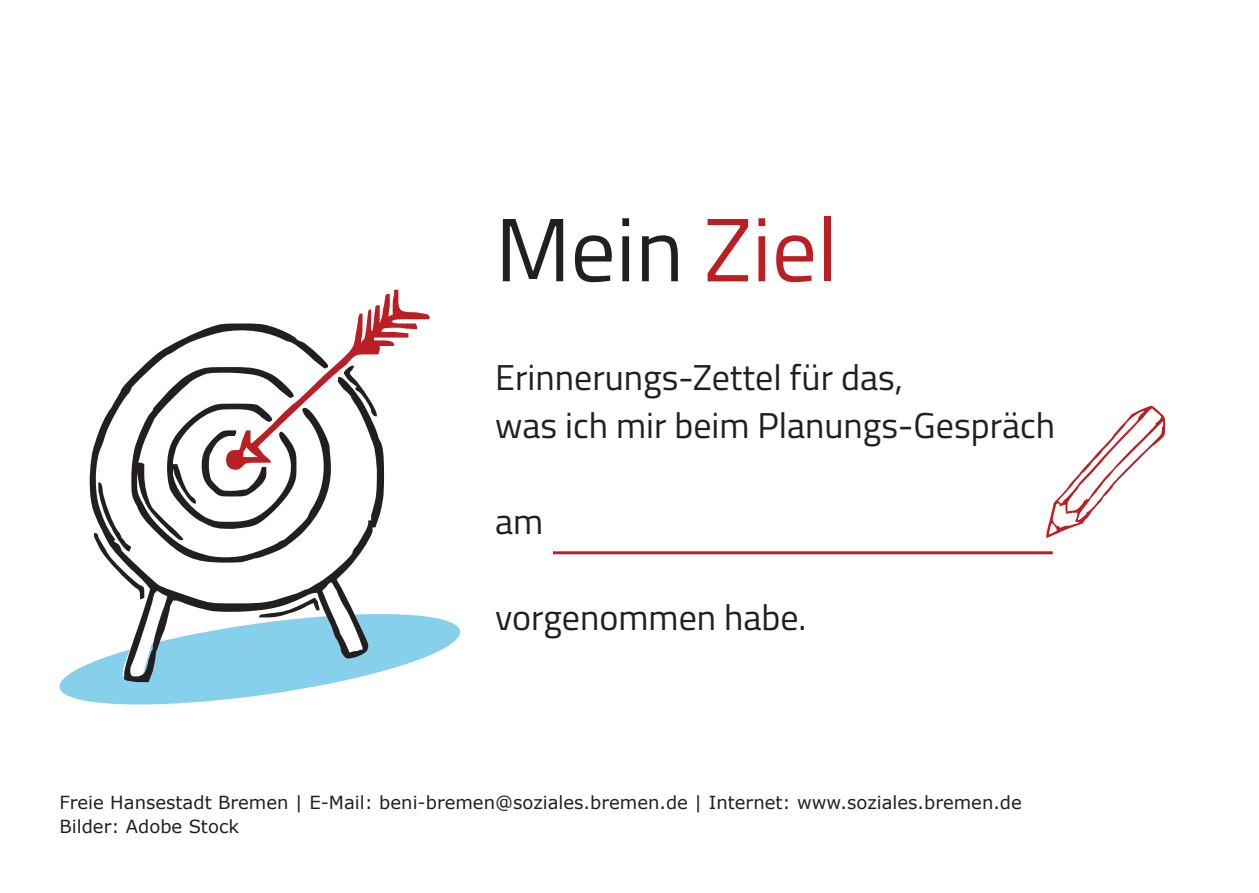
<style>
.page{position:relative;width:1259px;height:893px;background:#fff}
.page>*{position:absolute;margin:0;border:0;box-sizing:border-box;transform-origin:0 0}
.t1{font:90px "Titillium Web";color:#231f20}
.t2{font:36px/48px "Titillium Web";color:#231f20}
.t3{font:18px/24px "Verdana";color:#231f20}
.s1{color:#ba1f24}
</style>
<div class="page">
<svg style="left:59px;top:290px;width:402px;height:415px"></svg>
<hr style="left:553px;top:551px;width:499px;height:3px;background:#ba1f24">
<svg style="left:1046px;top:406px;width:119px;height:132px"></svg>
<h1 class="t1" style="left:495px;top:184px;width:344px">Mein <span class="s1">Ziel</span></h1>
<h2 class="t2" style="left:495px;top:352px;width:561px">Erinnerungs-Zettel für das,<br>was ich mir beim Planungs-Gespräch</h2>
<h2 class="t2" style="left:495px;top:496px;width:50px">am</h2>
<h2 class="t2" style="left:495px;top:592px;width:313px">vorgenommen habe.</h2>
<p class="t3" style="left:60px;top:791px;width:964px">Freie Hansestadt Bremen | E-Mail: beni-bremen@soziales.bremen.de | Internet: www.soziales.bremen.de<br>Bilder: Adobe Stock</p>
</div>
